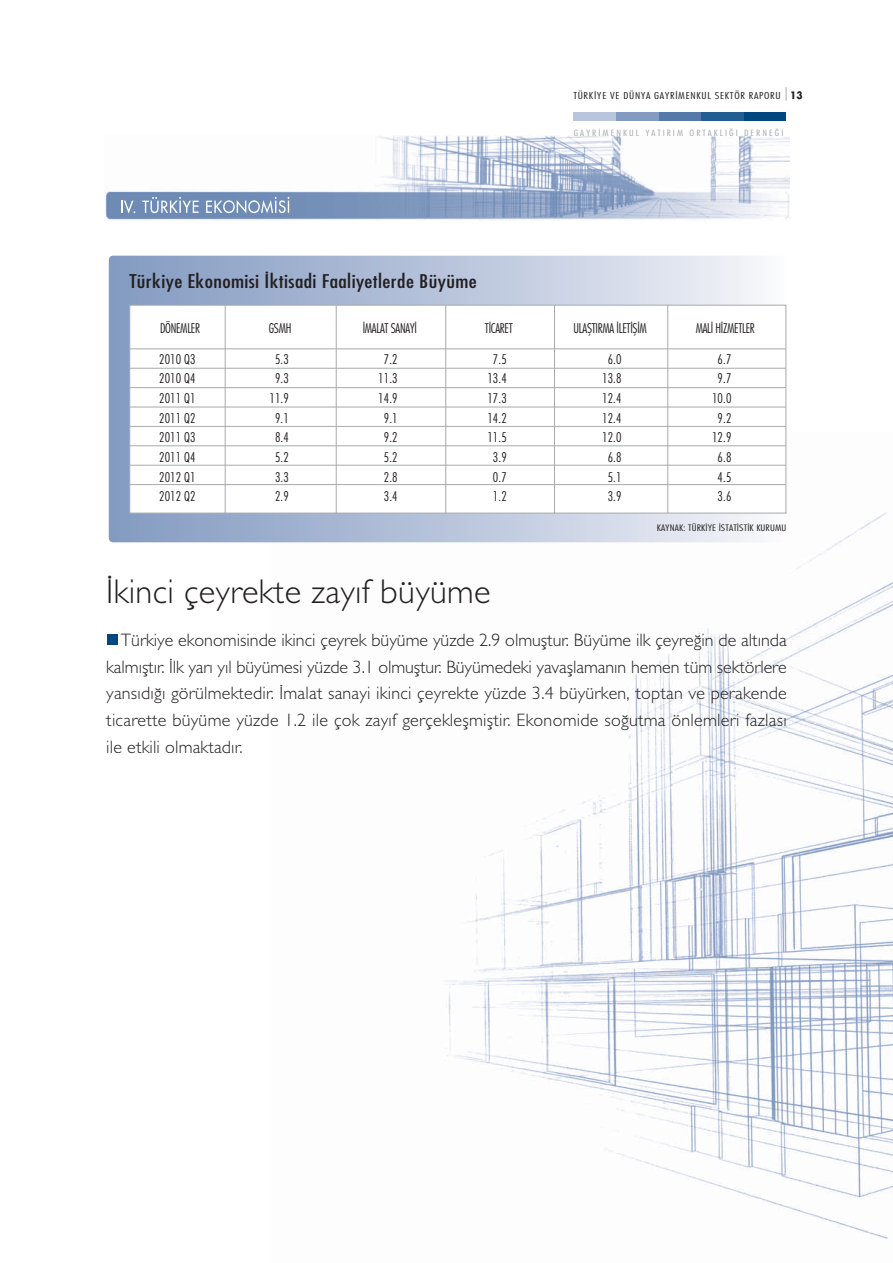
<style>
.page{position:relative;width:893px;height:1263px;background:#fff}
.page>*{position:absolute;margin:0;border:0;box-sizing:border-box;transform-origin:0 0}
.t1{font:34.5px "Gill Sans Light Tr";letter-spacing:.01em;color:#231f20}
.t2{font:18.45px "Futura Cond Nr Tr";letter-spacing:.02em;color:#231f20;scale:1.2 1}
.t3{font:18px/26.7px "Gill Sans Light Tr";letter-spacing:.015em;color:#231f20;text-align:justify}
.t4{font:13.05px "Futura Cond Light Tr";letter-spacing:.01em;color:#231f20}
.t5{font:13.05px "Futura Cond Light Tr";letter-spacing:-.02em;color:#231f20}
.t6{font:9.3px "Futura Cond Light Tr";letter-spacing:.055em;color:#231f20;scale:1.3 1}
.t7{font:8.7px "Futura Cond Light Tr";letter-spacing:.01em;color:#231f20;scale:1.3 1}
.t8{font:8.4px "Futura Cond Light Tr";letter-spacing:.185em;color:#a7a9ac;scale:1.3 1}
.s1{font-family:"Futura Bold Tr";font-size:10.05px}
</style>
<div class="page">
<img style="left:272px;top:433px;width:621px;height:806px">
<img style="left:105px;top:136px;width:685px;height:85px">
<svg style="left:121px;top:201px;width:14px;height:13px"></svg>
<svg style="left:142px;top:197px;width:57px;height:16px"></svg>
<svg style="left:206px;top:197px;width:83px;height:16px"></svg>
<div style="left:107px;top:634px;width:11px;height:11px;background:#00467f"></div>
<div style="left:109px;top:256px;width:677px;height:286px;background:linear-gradient(to right,#8098bf,#f4f4f9);border-radius:4px"></div>
<hr style="left:785px;top:256px;width:1px;height:286px;background:#fff">
<div style="left:129px;top:305px;width:657px;height:208px;background:#fff;border:1px solid #a7a9ac"></div>
<hr style="left:225px;top:305px;width:1px;height:208px;background:#a7a9ac">
<hr style="left:336px;top:305px;width:1px;height:208px;background:#a7a9ac">
<hr style="left:445px;top:305px;width:1px;height:208px;background:#a7a9ac">
<hr style="left:554px;top:305px;width:1px;height:208px;background:#a7a9ac">
<hr style="left:667px;top:305px;width:1px;height:208px;background:#a7a9ac">
<hr style="left:130px;top:349px;width:656px;height:1px;background:#a7a9ac">
<hr style="left:130px;top:368px;width:656px;height:1px;background:#a7a9ac">
<hr style="left:130px;top:387px;width:656px;height:1px;background:#a7a9ac">
<hr style="left:130px;top:407px;width:656px;height:1px;background:#a7a9ac">
<hr style="left:130px;top:426px;width:656px;height:1px;background:#a7a9ac">
<hr style="left:130px;top:445px;width:656px;height:1px;background:#a7a9ac">
<hr style="left:130px;top:465px;width:656px;height:1px;background:#a7a9ac">
<hr style="left:130px;top:484px;width:656px;height:1px;background:#a7a9ac">
<div style="left:573px;top:112px;width:212px;height:9px;background:#b9c5dc"></div>
<div style="left:743px;top:112px;width:42px;height:9px;background:#00467f"></div>
<div style="left:701px;top:112px;width:42px;height:9px;background:#225e92"></div>
<div style="left:658px;top:112px;width:43px;height:9px;background:#5579a8"></div>
<div style="left:616px;top:112px;width:42px;height:9px;background:#839bc1"></div>
<svg style="left:786px;top:87px;width:1px;height:14px"></svg>
<p class="t6" style="left:573px;top:91px;width:178px">TÜRK‹YE VE DÜNYA GAYR‹MENKUL SEKTÖR RAPORU <span class="s1">13</span></p>
<p class="t8" style="left:574px;top:129px;width:163px">GAYR‹MENKUL YATIRIM ORTAKLI⁄I DERNE⁄‹</p>
<p class="t2" style="left:129px;top:273px;width:291px">Türkiye Ekonomisi ‹ktisadi Faaliyetlerde Büyüme</p>
<p class="t5" style="left:160px;top:322px;width:42px">DÖNEMLER</p>
<p class="t4" style="left:269px;top:322px;width:24px">GSMH</p>
<p class="t5" style="left:363px;top:322px;width:56px">‹MALAT SANAY‹</p>
<p class="t4" style="left:485px;top:322px;width:29px">T‹CARET</p>
<p class="t5" style="left:573px;top:322px;width:75px">ULAfiTIRMA ‹LET‹fi‹M</p>
<p class="t5" style="left:696px;top:322px;width:61px">MAL‹ H‹ZMETLER</p>
<p class="t4" style="left:159px;top:353px;width:38px">2010 Q3</p>
<p class="t4" style="left:275px;top:353px;width:15px">5.3</p>
<p class="t4" style="left:384px;top:353px;width:15px">7.2</p>
<p class="t4" style="left:493px;top:353px;width:15px">7.5</p>
<p class="t4" style="left:608px;top:353px;width:15px">6.0</p>
<p class="t4" style="left:717px;top:353px;width:15px">6.7</p>
<p class="t4" style="left:159px;top:373px;width:38px">2010 Q4</p>
<p class="t4" style="left:275px;top:373px;width:15px">9.3</p>
<p class="t4" style="left:378px;top:373px;width:21px">11.3</p>
<p class="t4" style="left:487px;top:373px;width:21px">13.4</p>
<p class="t4" style="left:602px;top:373px;width:21px">13.8</p>
<p class="t4" style="left:717px;top:373px;width:15px">9.7</p>
<p class="t4" style="left:159px;top:392px;width:38px">2011 Q1</p>
<p class="t4" style="left:269px;top:392px;width:21px">11.9</p>
<p class="t4" style="left:378px;top:392px;width:21px">14.9</p>
<p class="t4" style="left:487px;top:392px;width:21px">17.3</p>
<p class="t4" style="left:602px;top:392px;width:21px">12.4</p>
<p class="t4" style="left:712px;top:392px;width:21px">10.0</p>
<p class="t4" style="left:159px;top:412px;width:38px">2011 Q2</p>
<p class="t4" style="left:275px;top:412px;width:15px">9.1</p>
<p class="t4" style="left:384px;top:412px;width:15px">9.1</p>
<p class="t4" style="left:487px;top:412px;width:21px">14.2</p>
<p class="t4" style="left:602px;top:412px;width:21px">12.4</p>
<p class="t4" style="left:717px;top:412px;width:15px">9.2</p>
<p class="t4" style="left:159px;top:431px;width:38px">2011 Q3</p>
<p class="t4" style="left:275px;top:431px;width:15px">8.4</p>
<p class="t4" style="left:384px;top:431px;width:15px">9.2</p>
<p class="t4" style="left:487px;top:431px;width:21px">11.5</p>
<p class="t4" style="left:602px;top:431px;width:21px">12.0</p>
<p class="t4" style="left:712px;top:431px;width:21px">12.9</p>
<p class="t4" style="left:159px;top:451px;width:38px">2011 Q4</p>
<p class="t4" style="left:275px;top:451px;width:15px">5.2</p>
<p class="t4" style="left:384px;top:451px;width:15px">5.2</p>
<p class="t4" style="left:493px;top:451px;width:15px">3.9</p>
<p class="t4" style="left:608px;top:451px;width:15px">6.8</p>
<p class="t4" style="left:717px;top:451px;width:15px">6.8</p>
<p class="t4" style="left:159px;top:471px;width:38px">2012 Q1</p>
<p class="t4" style="left:275px;top:471px;width:15px">3.3</p>
<p class="t4" style="left:384px;top:471px;width:15px">2.8</p>
<p class="t4" style="left:493px;top:471px;width:15px">0.7</p>
<p class="t4" style="left:608px;top:471px;width:15px">5.1</p>
<p class="t4" style="left:717px;top:471px;width:15px">4.5</p>
<p class="t4" style="left:159px;top:490px;width:38px">2012 Q2</p>
<p class="t4" style="left:275px;top:490px;width:15px">2.9</p>
<p class="t4" style="left:384px;top:490px;width:15px">3.4</p>
<p class="t4" style="left:493px;top:490px;width:15px">1.2</p>
<p class="t4" style="left:608px;top:490px;width:15px">3.9</p>
<p class="t4" style="left:717px;top:490px;width:15px">3.6</p>
<p class="t7" style="left:657px;top:524px;width:101px">KAYNAK: TÜRK‹YE ‹STAT‹ST‹K KURUMU</p>
<h1 class="t1" style="left:106px;top:579px;width:386px">‹kinci çeyrekte zay›f büyüme</h1>
<p class="t3" style="left:106px;top:629px;width:682px;text-indent:15px">Türkiye ekonomisinde ikinci çeyrek büyüme yüzde 2.9 olmufltur. Büyüme ilk çeyre€in de altında kalmıfltır. ‹lk yarı yıl büyümesi yüzde 3.1 olmufltur. Büyümedeki yavafllamanın hemen tüm sektörlere yansıdı€ı görülmektedir. ‹malat sanayi ikinci çeyrekte yüzde 3.4 büyürken, toptan ve perakende ticarette büyüme yüzde 1.2 ile çok zayıf gerçekleflmifltir. Ekonomide so€utma önlemleri fazlası ile etkili olmaktadır.</p>
</div>
